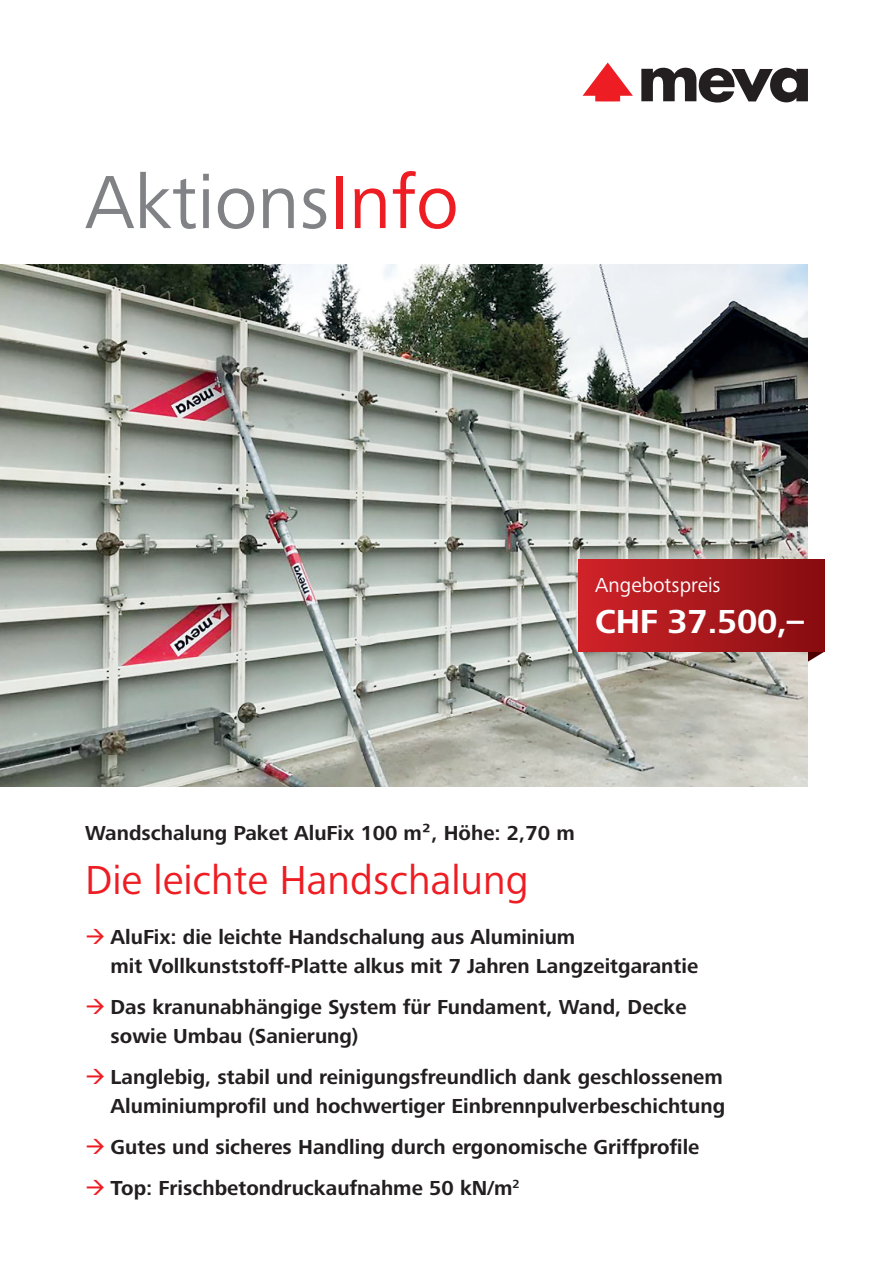
<style>
.page{position:relative;width:893px;height:1263px;background:#fff}
.page>*{position:absolute;margin:0;border:0;box-sizing:border-box;transform-origin:0 0}
.t1{font:78px "Frutiger Next LTW1 G";color:#808285}
.t2{font:42px "Frutiger Next LTW1 G";color:#ee1d23}
.t3{font:700 34.5px "Frutiger Next LTW1 G";letter-spacing:-.01em;color:#fff}
.t4{font:700 21px/28.5px "Frutiger Next LTW1 G";color:#231f20}
.t5{font:21px "Frutiger Next LTW1 G";color:#fff}
.s1{color:#ee1d23}
</style>
<div class="page">
<svg style="left:583px;top:63px;width:50px;height:39px"></svg>
<svg style="left:641px;top:68px;width:167px;height:35px"></svg>
<svg style="left:808px;top:651px;width:17px;height:11px"></svg>
<img style="left:0;top:264px;width:808px;height:522px">
<div style="left:578px;top:559px;width:247px;height:92px;background:linear-gradient(to right,#d0242a,#860d10)"></div>
<h1 class="t1" style="left:85px;top:157px;width:375px">Aktions<span class="s1">Info</span></h1>
<p class="t5" style="left:595px;top:573px;width:127px">Angebotspreis</p>
<h3 class="t3" style="left:595px;top:602px;width:210px">CHF 37.500,–</h3>
<p class="t4" style="left:85px;top:819px;width:491px">Wandschalung Paket AluFix 100 m², Höhe: 2,70 m</p>
<h2 class="t2" style="left:85px;top:856px;width:445px">Die leichte Handschalung</h2>
<p class="t4" style="left:111px;top:924px;width:589px">AluFix: die leichte Handschalung aus Aluminium<br>mit Vollkunststoff-Platte alkus mit 7 Jahren Langzeitgarantie</p>
<p class="t4" style="left:111px;top:994px;width:578px">Das kranunabhängige System für Fundament, Wand, Decke sowie Umbau (Sanierung)</p>
<p class="t4" style="left:111px;top:1063px;width:616px">Langlebig, stabil und reinigungsfreundlich dank geschlossenem<br>Aluminiumprofil und hochwertiger Einbrennpulverbeschichtung</p>
<p class="t4" style="left:111px;top:1127px;width:590px;line-height:41.2px">Gutes und sicheres Handling durch ergonomische Griffprofile<br>Top: Frischbetondruckaufnahme 50 kN/m<sup>2</sup></p>
</div>
